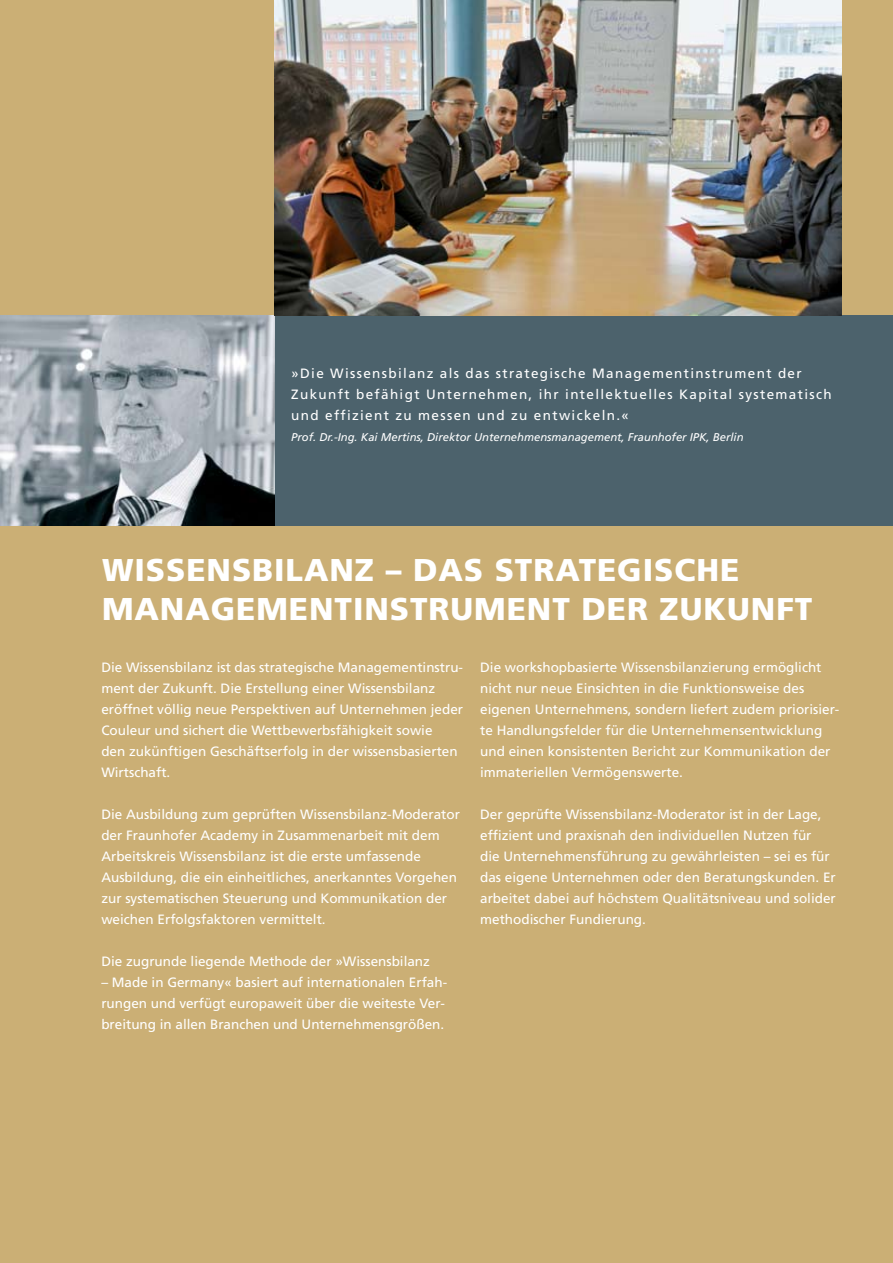
<style>
.page{position:relative;width:893px;height:1263px;background:#fff}
.page>*{position:absolute;margin:0;border:0;box-sizing:border-box;transform-origin:0 0}
.t1{font:900 31.5px/39px "Frutiger LT Com";letter-spacing:.03em;color:#fff}
.t2{font:13.5px/21px "Frutiger LT Com";color:#fff}
.t3{font:13.5px/21px "Frutiger LT Com";letter-spacing:.1em;color:#fff}
.t4{font:italic 11.25px "Frutiger LT Com";color:#fff}
</style>
<div class="page">
<div style="left:0;top:0;width:893px;height:315px;background:#cbaf75"></div>
<div style="left:0;top:524px;width:893px;height:739px;background:#cbaf75"></div>
<div style="left:0;top:315px;width:893px;height:210px;background:#4c626c"></div>
<img style="left:0;top:315px;width:274px;height:210px">
<img style="left:274px;top:0;width:568px;height:315px">
<p class="t3" style="left:291px;top:363px;width:542px">»Die Wissensbilanz als das strategische Managementinstrument der<br>Zukunft befähigt U nternehmen, ihr intellektuelles Kapital systematisch und effizient zu messen und zu entwickeln.«</p>
<p class="t4" style="left:291px;top:431px;width:454px">Prof. Dr.-Ing. Kai Mertins, Direktor Unternehmensmanagement, Fraunhofer IPK, Berlin</p>
<h1 class="t1" style="left:102px;top:550px;width:712px">WISSENSBILANZ – DAS STRATEGISCHE<br>MANAGEMENTINSTRUMENT DER ZUKUNFT</h1>
<p class="t2" style="left:101px;top:657px;width:363px">Die Wissensbilanz ist das strategische Managementinstru&shy;ment der Zukunft. Die Erstellung einer Wissensbilanz eröffnet völlig neue Perspektiven auf U nternehmen jeder Couleur und sichert die Wettbewerbsfähigkeit sowie<br>den zukünftigen Geschäftserfolg in der wissensbasierten Wirtschaft.</p>
<p class="t2" style="left:101px;top:804px;width:360px">Die Ausbildung zum geprüften Wissensbilanz-Moderator der Fraunhofer Academy in Zusammenarbeit mit dem Arbeitskreis Wissensbilanz ist die erste umfassende Ausbildung, die ein einheitliches, anerkanntes Vorgehen zur systematischen Steuerung und Kommunikation der weichen Erfolgsfaktoren vermittelt.</p>
<p class="t2" style="left:101px;top:951px;width:330px">Die zugrunde liegende Methode der »Wissensbilanz</p>
<p class="t2" style="left:101px;top:972px;width:347px">– Made in Germany« basiert auf internationalen Erfah&shy;rungen und verfügt europaweit über die weiteste Ver&shy;breitung in allen B ranchen und U nternehmensgrößen.</p>
<p class="t2" style="left:480px;top:657px;width:361px">Die workshopbasierte Wissensbilanzierung ermöglicht nicht nur neue Einsichten in die Funktionsweise des eigenen U nternehmens, sondern liefert zudem priorisier&shy;te Handlungsfelder für die U nternehmensentwicklung und einen konsistenten Bericht zur Kommunikation der immateriellen Vermögenswerte.</p>
<p class="t2" style="left:480px;top:804px;width:357px">Der geprüfte Wissensbilanz-Moderator ist in der Lage, effizient und praxisnah den individuellen Nutzen für<br>die U nternehmensführung zu gewährleisten – sei es für das eigene U nternehmen oder den Beratungskunden. Er arbeitet dabei auf höchstem Qualitätsniveau und solider methodischer Fundierung.</p>
</div>
